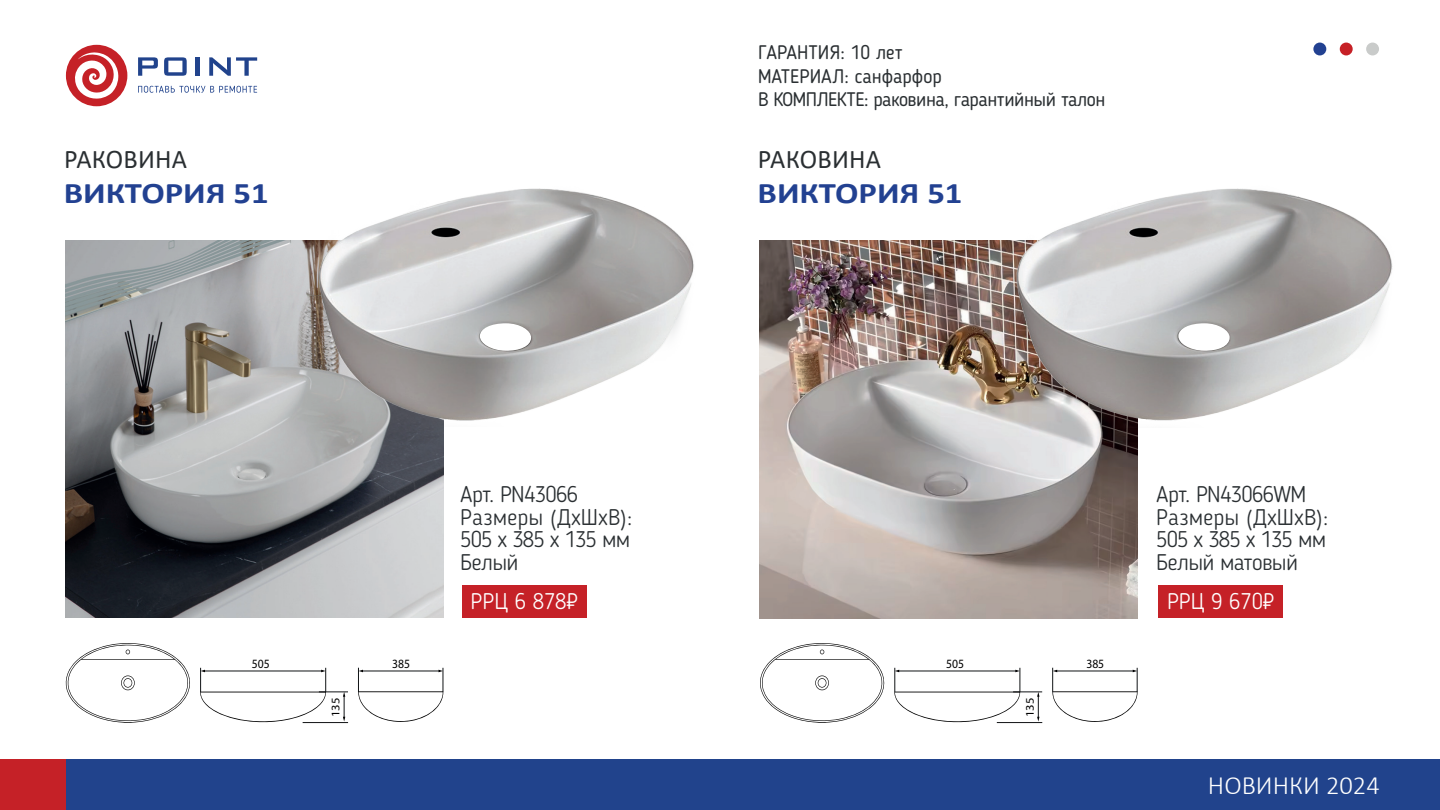
<style>
.page{position:relative;width:1440px;height:810px;background:#fff}
.page>*{position:absolute;margin:0;border:0;box-sizing:border-box;transform-origin:0 0}
.t1{font:700 30px "Calibri";color:#224191;scale:1.15 1}
.t2{font:27px "Calibri";letter-spacing:.01em;color:#2a2f32}
.t3{font:300 26.55px "Calibri";color:#fff}
.t4{font:300 22.5px/22.5px "Blogger Sans";letter-spacing:-.025em;color:#2a2f32}
.t5{font:300 22.5px "Blogger Sans";color:#fff}
.t6{font:19.5px/23.4px "Blogger Sans";letter-spacing:-.025em;color:#2a2f32}
.t7{font:12.75px "Myriad Pro";color:#000001;scale:.92 1}
.t8{font:11.7px "Myriad Pro";color:#000001;scale:1.09 1}
</style>
<div class="page">
<div style="left:66px;top:760px;width:1374px;height:50px;background:#21438c"></div>
<div style="left:0;top:760px;width:66px;height:50px;background:#c52127"></div>
<svg style="left:138px;top:57px;width:20px;height:19px"></svg>
<svg style="left:164px;top:57px;width:23px;height:19px"></svg>
<hr style="left:196px;top:57px;width:4px;height:19px;background:#21438c">
<svg style="left:209px;top:57px;width:48px;height:19px"></svg>
<div style="left:66px;top:45px;width:61px;height:61px;background:#c52127;border-radius:50%"></div>
<svg style="left:74px;top:52px;width:44px;height:47px"></svg>
<svg style="left:138px;top:86px;width:119px;height:7px"></svg>
<img style="left:760px;top:240px;width:378px;height:378px">
<img style="left:66px;top:240px;width:377px;height:378px">
<div style="left:1313px;top:43px;width:13px;height:12px;background:#224191;border-radius:50%"></div>
<div style="left:1340px;top:43px;width:13px;height:12px;background:#c62026;border-radius:50%"></div>
<div style="left:1366px;top:43px;width:13px;height:12px;background:#c9cbca;border-radius:50%"></div>
<div style="left:462px;top:585px;width:125px;height:33px;background:#c52127"></div>
<div style="left:1158px;top:585px;width:124px;height:33px;background:#c52127"></div>
<hr style="left:997px;top:722px;width:45px;height:1px;background:#101315">
<svg style="left:894px;top:668px;width:148px;height:54px"></svg>
<svg style="left:1052px;top:668px;width:86px;height:54px"></svg>
<svg style="left:760px;top:643px;width:125px;height:80px"></svg>
<hr style="left:303px;top:722px;width:45px;height:1px;background:#101315">
<svg style="left:200px;top:668px;width:148px;height:54px"></svg>
<svg style="left:358px;top:668px;width:86px;height:54px"></svg>
<svg style="left:65px;top:643px;width:125px;height:80px"></svg>
<img style="left:314px;top:188px;width:380px;height:238px">
<img style="left:1011px;top:188px;width:382px;height:239px">
<svg style="left:480px;top:323px;width:51px;height:28px"></svg>
<svg style="left:1178px;top:323px;width:52px;height:28px"></svg>
<p class="t2" style="left:64px;top:140px;width:125px">РАКОВИНА</p>
<h1 class="t1" style="left:64px;top:172px;width:180px">ВИКТОРИЯ 51</h1>
<p class="t6" style="left:758px;top:41px;width:349px">ГАРАНТИЯ: 10 лет<br>МАТЕРИАЛ: санфарфор<br>В КОМПЛЕКТЕ: раковина, гарантийный талон</p>
<p class="t2" style="left:758px;top:140px;width:125px">РАКОВИНА</p>
<h1 class="t1" style="left:758px;top:172px;width:180px">ВИКТОРИЯ 51</h1>
<p class="t4" style="left:460px;top:483px;width:173px">Арт. PN43066<br>Размеры (ДхШхВ):<br>505 х 385 х 135 мм<br>Белый</p>
<p class="t4" style="left:1156px;top:483px;width:173px">Арт. PN43066WM<br>Размеры (ДхШхВ):<br>505 х 385 х 135 мм<br>Белый матовый</p>
<p class="t5" style="left:471px;top:588px;width:109px">РРЦ 6 878₽</p>
<p class="t5" style="left:1167px;top:588px;width:109px">РРЦ 9 670₽</p>
<p class="t7" style="left:252px;top:656px;width:21px">505</p>
<p class="t7" style="left:1086px;top:656px;width:21px">385</p>
<p class="t8" style="left:328px;top:717px;width:19px;rotate:-90deg">135</p>
<p class="t7" style="left:392px;top:656px;width:21px">385</p>
<p class="t7" style="left:946px;top:656px;width:21px">505</p>
<p class="t8" style="left:1023px;top:717px;width:19px;rotate:-90deg">135</p>
<p class="t3" style="left:1208px;top:769px;width:173px">НОВИНКИ 2024</p>
</div>
